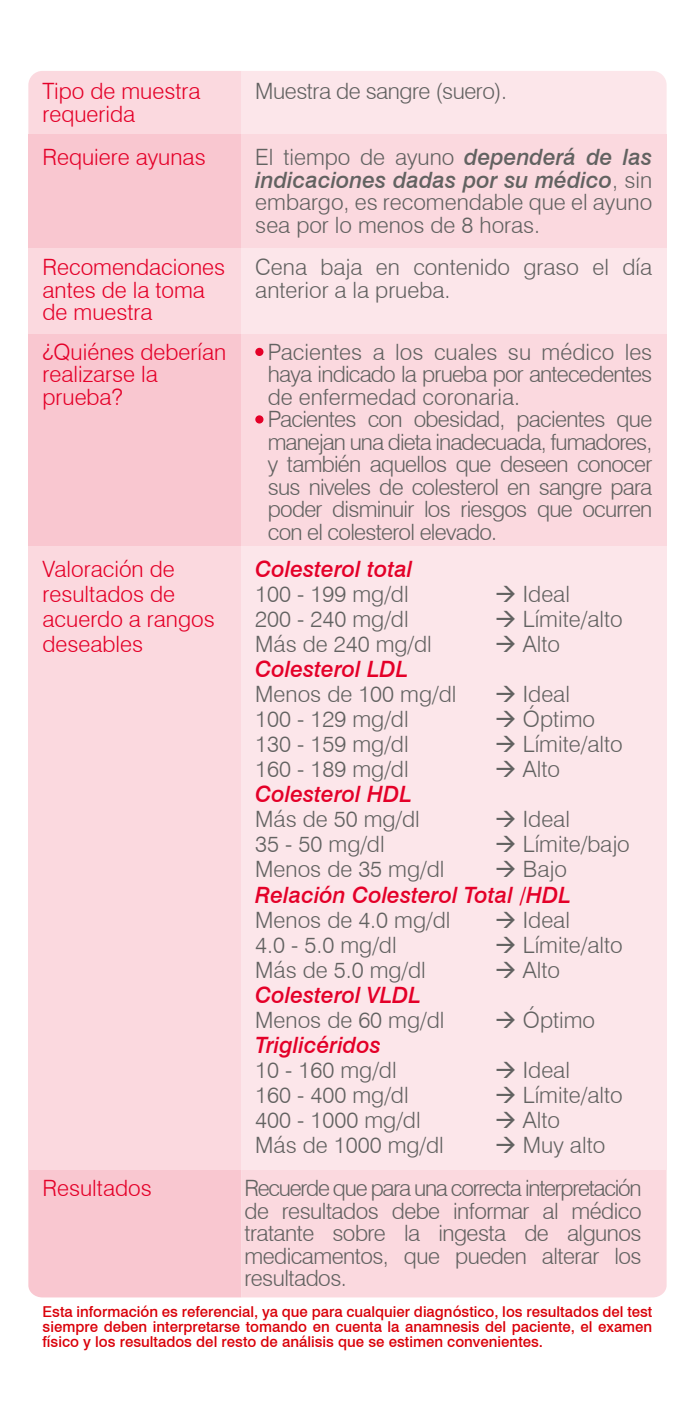
<style>
.page{position:relative;width:695px;height:1418px;background:#fff}
.page>*{position:absolute;margin:0;border:0;box-sizing:border-box;transform-origin:0 0}
.t1{font:300 22.5px/22.5px "Swiss 721 BT";color:#626261;text-align:justify}
.t2{font:300 22.5px/22.5px "Swiss 721 BT";letter-spacing:-.03em;color:#626261}
.t3{font:300 22.5px/22.5px "Swiss 721 BT";color:#e40028}
.t4{font:italic 500 22.5px/25px "Swiss 721 BT";color:#e40028;text-align:right}
.t5{font:300 22.5px "Swiss 721 BT";letter-spacing:-.02em;color:#626261}
.t6{font:500 15px/15px "Swiss 721 BT";color:#da0009;text-align:justify}
.s1{font-weight:500;font-style:italic}
.s2{color:#626261}
.s3{font-weight:300;font-style:normal;color:#626261}
</style>
<div class="page">
<div style="left:28px;top:1169px;width:213px;height:128px;background:#f9c7d0"></div>
<div style="left:241px;top:1169px;width:425px;height:128px;background:#fbd9df"></div>
<div style="left:28px;top:333px;width:213px;height:217px;background:#f9c7d0"></div>
<div style="left:241px;top:333px;width:425px;height:217px;background:#fbd9df"></div>
<div style="left:28px;top:546px;width:213px;height:623px;background:#fbd9df"></div>
<div style="left:241px;top:546px;width:425px;height:623px;background:#fce6ea"></div>
<svg style="left:28px;top:71px;width:638px;height:64px;background:#fbe1e6"></svg>
<div style="left:28px;top:248px;width:213px;height:85px;background:#fbd9df"></div>
<div style="left:241px;top:248px;width:425px;height:85px;background:#fce6ea"></div>
<div style="left:28px;top:135px;width:213px;height:113px;background:#f9c7d0"></div>
<div style="left:241px;top:135px;width:425px;height:113px;background:#fbd9df"></div>
<div style="left:255px;top:415px;width:8px;height:8px;background:#e40028;border-radius:50%"></div>
<div style="left:255px;top:348px;width:8px;height:8px;background:#e40028;border-radius:50%"></div>
<p class="t3" style="left:43px;top:80px;width:159px">Tipo de muestra</p>
<p class="t5" style="left:255px;top:77px;width:253px">Muestra de sangre (suero).</p>
<p class="t3" style="left:43px;top:102px;width:94px">requerida</p>
<p class="t3" style="left:43px;top:146px;width:165px">Requiere ayunas</p>
<p class="t1" style="left:255px;top:146px;width:398px">El tiempo de ayuno <span class="s1">dependerá de las indicaciones dadas por su médico</span>, sin embargo, es recomendable que el ayuno sea por lo menos de 8 horas.</p>
<p class="t3" style="left:43px;top:255px;width:184px">Recomendaciones antes de la toma de muestra</p>
<p class="t1" style="left:255px;top:255px;width:398px">Cena baja en contenido graso el día anterior a la prueba.</p>
<p class="t3" style="left:43px;top:340px;width:185px">¿Quiénes deberían realizarse la prueba?</p>
<p class="t2" style="left:268px;top:340px;width:386px">Pacientes a los cuales su médico les haya indicado la prueba por antecedentes de enfermedad coronaria.<br>Pacientes con obesidad, pacientes que manejan una dieta inadecuada, fumadores, y también aquellos que deseen conocer sus niveles de colesterol en sangre para poder disminuir los riesgos que ocurren con el colesterol elevado.</p>
<p class="t3" style="left:43px;top:556px;width:174px;line-height:25px">Valoración de resultados de acuerdo a rangos deseables</p>
<p class="t4" style="left:255px;top:556px;width:159px">Colesterol total</p>
<p class="t1" style="left:255px;top:583px;width:155px">100 - 199 mg/dl</p>
<p class="t1" style="left:495px;top:583px;width:77px">→ Ideal</p>
<p class="t1" style="left:255px;top:608px;width:155px">200 - 240 mg/dl</p>
<p class="t1" style="left:495px;top:608px;width:129px">→ Límite/alto</p>
<p class="t1" style="left:255px;top:633px;width:178px">Más de 240 mg/dl</p>
<p class="t1" style="left:495px;top:633px;width:67px">→ Alto</p>
<p class="t4" style="left:255px;top:656px;width:154px">Colesterol LDL</p>
<p class="t1" style="left:255px;top:683px;width:202px">Menos de 100 mg/dl</p>
<p class="t1" style="left:495px;top:683px;width:77px">→ Ideal</p>
<p class="t1" style="left:255px;top:708px;width:155px">100 - 129 mg/dl</p>
<p class="t1" style="left:495px;top:708px;width:102px">→ Óptimo</p>
<p class="t1" style="left:255px;top:733px;width:155px">130 - 159 mg/dl</p>
<p class="t1" style="left:495px;top:733px;width:129px">→ Límite/alto</p>
<p class="t1" style="left:255px;top:758px;width:155px">160 - 189 mg/dl</p>
<p class="t1" style="left:495px;top:758px;width:67px">→ Alto</p>
<p class="t4" style="left:255px;top:781px;width:158px">Colesterol HDL</p>
<p class="t1" style="left:255px;top:808px;width:166px">Más de 50 mg/dl</p>
<p class="t1" style="left:495px;top:808px;width:77px">→ Ideal</p>
<p class="t1" style="left:255px;top:833px;width:131px">35 - 50 mg/dl</p>
<p class="t1" style="left:495px;top:833px;width:136px">→ Límite/bajo</p>
<p class="t1" style="left:255px;top:858px;width:190px">Menos de 35 mg/dl</p>
<p class="t4" style="left:255px;top:856px;width:317px"><span class="s2">→</span> <span class="s3">Bajo<br></span>Relación Colesterol Total /HDL</p>
<p class="t1" style="left:255px;top:908px;width:196px">Menos de 4.0 mg/dl</p>
<p class="t1" style="left:495px;top:908px;width:77px">→ Ideal</p>
<p class="t1" style="left:255px;top:933px;width:143px">4.0 - 5.0 mg/dl</p>
<p class="t1" style="left:495px;top:933px;width:129px">→ Límite/alto</p>
<p class="t1" style="left:255px;top:958px;width:172px">Más de 5.0 mg/dl</p>
<p class="t1" style="left:495px;top:958px;width:67px">→ Alto</p>
<p class="t4" style="left:255px;top:981px;width:167px">Colesterol VLDL</p>
<p class="t1" style="left:255px;top:1008px;width:190px">Menos de 60 mg/dl</p>
<p class="t1" style="left:495px;top:1008px;width:102px">→ Óptimo</p>
<p class="t4" style="left:255px;top:1031px;width:127px">Triglicéridos</p>
<p class="t1" style="left:255px;top:1058px;width:143px">10 - 160 mg/dl</p>
<p class="t1" style="left:495px;top:1058px;width:77px">→ Ideal</p>
<p class="t1" style="left:255px;top:1083px;width:155px">160 - 400 mg/dl</p>
<p class="t1" style="left:495px;top:1083px;width:129px">→ Límite/alto</p>
<p class="t1" style="left:255px;top:1108px;width:167px">400 - 1000 mg/dl</p>
<p class="t1" style="left:495px;top:1108px;width:67px">→ Alto</p>
<p class="t1" style="left:255px;top:1133px;width:190px">Más de 1000 mg/dl</p>
<p class="t1" style="left:495px;top:1133px;width:112px">→ Muy alto</p>
<p class="t3" style="left:43px;top:1176px;width:111px">Resultados</p>
<p class="t1" style="left:244px;top:1176px;width:398px">Recuerde que para una correcta interpretación de resultados debe informar al médico tratante sobre la ingesta de algunos medicamentos, que pueden alterar los resultados.</p>
<p class="t6" style="left:43px;top:1303px;width:611px">Esta información es referencial, ya que para cualquier diagnóstico, los resultados del test siempre deben interpretarse tomando en cuenta la anamnesis del paciente, el examen físico y los resultados del resto de análisis que se estimen convenientes.</p>
</div>
